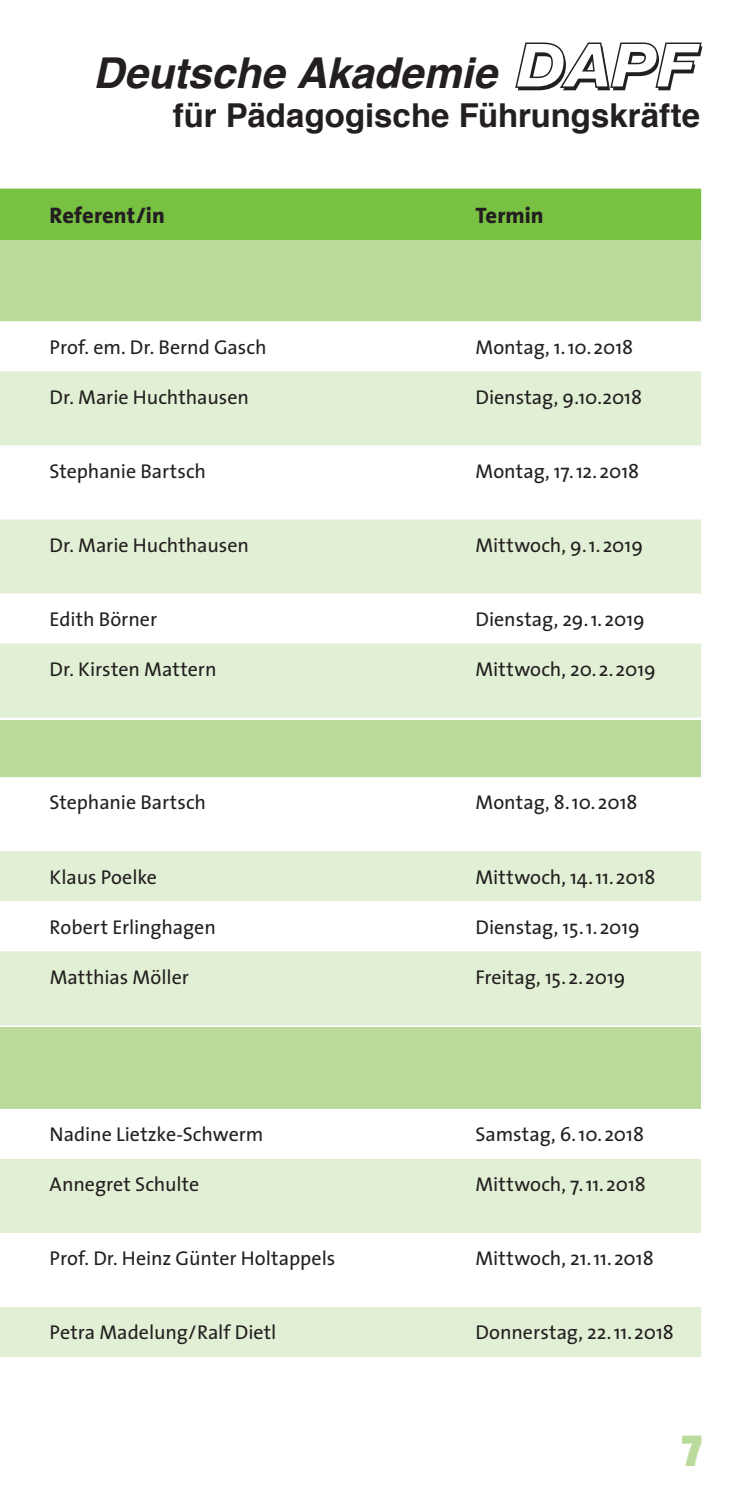
<style>
.page{position:relative;width:745px;height:1489px;background:#fff}
.page>*{position:absolute;margin:0;border:0;box-sizing:border-box;transform-origin:0 0}
.t1{font:45px "The Mix Black Caps";color:#badb9b}
.t2{font:italic 700 42.5px "Helvetica";color:#231f20}
.t3{font:700 33px "Helvetica";color:#231f20}
.t4{font:800 22.5px "The Sans";color:#231f20}
.t5{font:20px "The Sans";color:#231f20}
</style>
<div class="page">
<svg style="left:515px;top:43px;width:187px;height:47px"></svg>
<div style="left:0;top:189px;width:700px;height:51px;background:#79c142"></div>
<div style="left:0;top:240px;width:700px;height:81px;background:#badb9b"></div>
<svg style="left:0;top:371px;width:700px;height:346px;fill:#e1efd4"></svg>
<div style="left:0;top:720px;width:700px;height:57px;background:#badb9b"></div>
<svg style="left:0;top:777px;width:700px;height:1px"></svg>
<svg style="left:0;top:851px;width:700px;height:174px;fill:#e1efd4"></svg>
<div style="left:0;top:1027px;width:700px;height:81px;background:#badb9b"></div>
<svg style="left:0;top:1108px;width:700px;height:1px"></svg>
<svg style="left:0;top:1159px;width:700px;height:197px;fill:#e1efd4"></svg>
<h2 class="t2" style="left:93px;top:38px;width:405px">Deutsche Akademie</h2>
<h3 class="t3" style="left:173px;top:89px;width:528px">für Pädagogische Führungskräfte</h3>
<p class="t4" style="left:50px;top:196px;width:117px">Referent/in</p>
<p class="t4" style="left:475px;top:196px;width:70px">Termin</p>
<p class="t5" style="left:50px;top:330px;width:218px">Prof. em. Dr. Bernd Gasch</p>
<p class="t5" style="left:475px;top:330px;width:159px">Montag, 1.10.2018</p>
<p class="t5" style="left:50px;top:380px;width:201px">Dr. Marie Huchthausen</p>
<p class="t5" style="left:475px;top:380px;width:168px">Dienstag, 9.10.2018</p>
<p class="t5" style="left:50px;top:454px;width:158px">Stephanie Bartsch</p>
<p class="t5" style="left:475px;top:454px;width:165px">Montag, 17.12.2018</p>
<p class="t5" style="left:50px;top:528px;width:201px">Dr. Marie Huchthausen</p>
<p class="t5" style="left:475px;top:528px;width:169px">Mittwoch, 9.1.2019</p>
<p class="t5" style="left:50px;top:602px;width:109px">Edith Börner</p>
<p class="t5" style="left:475px;top:602px;width:171px">Dienstag, 29.1.2019</p>
<p class="t5" style="left:50px;top:652px;width:168px">Dr. Kirsten Mattern</p>
<p class="t5" style="left:475px;top:652px;width:182px">Mittwoch, 20.2.2019</p>
<p class="t5" style="left:50px;top:786px;width:158px">Stephanie Bartsch</p>
<p class="t5" style="left:475px;top:786px;width:163px">Montag, 8.10.2018</p>
<p class="t5" style="left:50px;top:860px;width:109px">Klaus Poelke</p>
<p class="t5" style="left:475px;top:860px;width:181px">Mittwoch, 14.11.2018</p>
<p class="t5" style="left:50px;top:910px;width:167px">Robert Erlinghagen</p>
<p class="t5" style="left:475px;top:910px;width:166px">Dienstag, 15.1.2019</p>
<p class="t5" style="left:50px;top:960px;width:141px">Matthias Möller</p>
<p class="t5" style="left:475px;top:960px;width:152px">Freitag, 15.2.2019</p>
<p class="t5" style="left:50px;top:1117px;width:215px">Nadine Lietzke-Schwerm</p>
<p class="t5" style="left:475px;top:1117px;width:170px">Samstag, 6.10.2018</p>
<p class="t5" style="left:50px;top:1167px;width:151px">Annegret Schulte</p>
<p class="t5" style="left:475px;top:1167px;width:172px">Mittwoch, 7.11.2018</p>
<p class="t5" style="left:50px;top:1241px;width:287px">Prof. Dr. Heinz Günter Holtappels</p>
<p class="t5" style="left:475px;top:1241px;width:180px">Mittwoch, 21.11.2018</p>
<p class="t5" style="left:50px;top:1315px;width:228px">Petra Madelung/Ralf Dietl</p>
<p class="t5" style="left:475px;top:1315px;width:200px">Donnerstag, 22.11.2018</p>
<h1 class="t1" style="left:681px;top:1421px;width:22px">7</h1>
</div>
